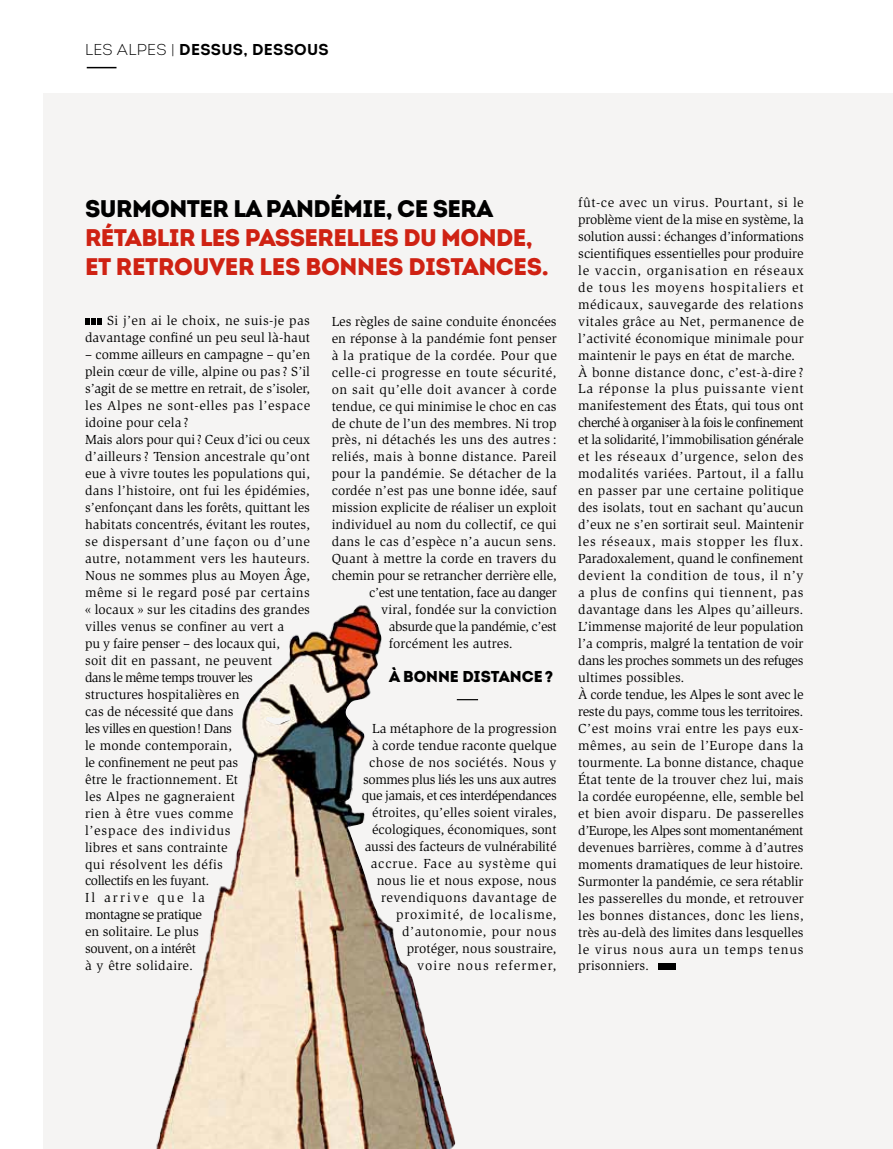
<style>
.page{position:relative;width:893px;height:1149px;background:#fff}
.page>*{position:absolute;margin:0;border:0;box-sizing:border-box;transform-origin:0 0}
.t1{font:24px "Intro Black Alt";letter-spacing:-.025em;color:#cf2213}
.t2{font:24px "Intro Black Alt";letter-spacing:-.025em;color:#000}
.t3{font:700 15.75px "Intro";letter-spacing:.02em;color:#000}
.t4{font:900 15.75px "Intro";color:#000}
.t5{font:13.5px/17px "Slimbach Std";letter-spacing:.01em;color:#000;text-align:right}
.t6{font:13.5px "Slimbach Std";letter-spacing:.04em;color:#000}
.t7{font:13.5px "Slimbach Std";letter-spacing:.03em;color:#000}
.t8{font:13.5px "Slimbach Std";letter-spacing:-.025em;color:#000}
.t9{font:13.5px "Slimbach Std";letter-spacing:.035em;color:#000}
.t10{font:13.5px "Slimbach Std";letter-spacing:-.03em;color:#000}
.s1{font-weight:300}
</style>
<div class="page">
<div style="left:44px;top:94px;width:849px;height:1054px;background:#f5f4f3"></div>
<hr style="left:87px;top:67px;width:30px;height:1px;background:#000">
<hr style="left:457px;top:698px;width:21px;height:2px;background:#000">
<div style="left:658px;top:963px;width:17px;height:6px;background:#000"></div>
<img style="left:156px;top:605px;width:300px;height:543px">
<svg style="left:85px;top:318px;width:17px;height:7px"></svg>
<p class="t3" style="left:85px;top:40px;width:245px"><span class="s1">LES ALPES |</span> DESSUS, DESSOUS</p>
<h1 class="t2" style="left:85px;top:192px;width:410px">SURMONTER LA PANDÉMIE, CE SERA</h1>
<h1 class="t1" style="left:85px;top:222px;width:129px">RÉTABLIR LES</h1>
<h1 class="t1" style="left:245px;top:222px;width:16px">PASSE</h1>
<h1 class="t1" style="left:318px;top:222px;width:30px">RELLES</h1>
<h1 class="t1" style="left:403px;top:222px;width:131px">DU MONDE,</h1>
<h1 class="t1" style="left:85px;top:251px;width:189px">ET RETROUVER LES</h1>
<h1 class="t1" style="left:305px;top:251px;width:245px">BONNES DISTANCES.</h1>
<p class="t5" style="left:85px;top:312px;width:227px">Si j’en ai le choix, ne suis-je pas davantage confiné un peu seul là-haut</p>
<p class="t5" style="left:85px;top:346px;width:227px;text-align:left">– comme ailleurs en campagne – qu’en plein cœur de ville, alpine ou pas ? S’il s’agit de se mettre en retrait, de s’isoler, les Alpes ne sont-elles pas l’espace idoine pour cela ?<br>Mais alors pour qui? Ceux d’ici ou ceux d’ailleurs ? Tension ancestrale qu’ont eue à vivre toutes les populations qui, dans l’histoire, ont fui les épidémies, s’enfonçant dans les forêts, quittant les habitats concentrés, évitant les routes, se dispersant d’une façon ou d’une autre, notamment vers les hauteurs.<br>Nous ne sommes plus au Moyen Âge, même si le regard posé par certains « locaux » sur les citadins des grandes villes venus se confiner au vert a<br>pu y faire penser – des locaux qui,<br>soit dit en passant, ne peuvent<br>dans le même temps trouver les structures hospitalières en<br>cas de nécessité que dans<br>les villes en question! Dans<br>le monde contemporain,<br>le confinement ne peut pas<br>être le fractionnement. Et<br>les Alpes ne gagneraient<br>rien à être vues comme<br>l’espace des individus<br>libres et sans contrainte<br>qui résolvent les défis<br>collectifs en les fuyant.<br>Il arrive que la<br>montagne se pratique<br>en solitaire. Le plus<br>souvent, on a intérêt<br>à y être solidaire.</p>
<p class="t5" style="left:332px;top:313px;width:227px">Les règles de saine conduite énoncées</p>
<p class="t5" style="left:332px;top:329px;width:226px">en réponse à la pandémie font penser</p>
<p class="t9" style="left:332px;top:347px;width:227px">à la pratique de la cordée. Pour que</p>
<p class="t6" style="left:332px;top:364px;width:226px">celle-ci progresse en toute sécurité,</p>
<p class="t6" style="left:332px;top:381px;width:226px">on sait qu’elle doit avancer à corde</p>
<p class="t5" style="left:332px;top:397px;width:226px">tendue, ce qui minimise le choc en cas</p>
<p class="t5" style="left:332px;top:414px;width:226px">de chute de l’un des membres. Ni trop</p>
<p class="t5" style="left:332px;top:431px;width:226px">près, ni détachés les uns des autres :</p>
<p class="t7" style="left:332px;top:449px;width:226px">reliés, mais à bonne distance. Pareil</p>
<p class="t7" style="left:332px;top:466px;width:226px">pour la pandémie. Se détacher de la</p>
<p class="t5" style="left:332px;top:482px;width:227px">cordée n’est pas une bonne idée, sauf</p>
<p class="t5" style="left:332px;top:499px;width:226px">mission explicite de réaliser un exploit</p>
<p class="t5" style="left:332px;top:516px;width:227px">individuel au nom du collectif, ce qui</p>
<p class="t5" style="left:332px;top:533px;width:226px">dans le cas d’espèce n’a aucun sens.</p>
<p class="t5" style="left:332px;top:550px;width:226px">Quant à mettre la corde en travers du</p>
<p class="t5" style="left:332px;top:567px;width:227px">chemin pour se retrancher derrière elle,</p>
<p class="t8" style="left:369px;top:584px;width:189px">c’est une tentation, face au danger</p>
<p class="t5" style="left:381px;top:601px;width:177px">viral, fondée sur la conviction</p>
<p class="t10" style="left:389px;top:618px;width:170px">absurde que la pandémie, c’est</p>
<p class="t5" style="left:389px;top:635px;width:126px">forcément les autres.</p>
<p class="t4" style="left:389px;top:665px;width:37px">À BONNE</p>
<p class="t4" style="left:462px;top:665px;width:11px">DISTAN</p>
<p class="t4" style="left:522px;top:665px;width:33px">CE ?</p>
<p class="t5" style="left:362px;top:719px;width:197px">La métaphore de la progression<br>à corde tendue raconte quelque chose de nos sociétés. Nous y sommes plus liés les uns aux autres que jamais, et ces interdépendances étroites, qu’elles soient virales, écologiques, économiques, sont aussi des facteurs de vulnérabilité accrue. Face au système qui nous lie et nous expose, nous revendiquons davantage de proximité, de localisme, d’autonomie, pour nous protéger, nous soustraire,<br>voire nous refermer,</p>
<p class="t5" style="left:578px;top:194px;width:227px;text-align:left">fût-ce avec un virus. Pourtant, si le problème vient de la mise en système, la solution aussi: échanges d’informations scientifiques essentielles pour produire le vaccin, organisation en réseaux de tous les moyens hospitaliers et médicaux, sauvegarde des relations vitales grâce au Net, permanence de l’activité économique minimale pour maintenir le pays en état de marche.<br>À bonne distance donc, c’est-à-dire ?<br>La réponse la plus puissante vient manifestement des États, qui tous ont cherché à organiser à la fois le confinement et la solidarité, l’immobilisation générale et les réseaux d’urgence, selon des modalités variées. Partout, il a fallu en passer par une certaine politique des isolats, tout en sachant qu’aucun d’eux ne s’en sortirait seul. Maintenir les réseaux, mais stopper les flux.<br>Paradoxalement, quand le confinement devient la condition de tous, il n’y a plus de confins qui tiennent, pas davantage dans les Alpes qu’ailleurs.<br>L’immense majorité de leur population l’a compris, malgré la tentation de voir dans les proches sommets un des refuges ultimes possibles.<br>À corde tendue, les Alpes le sont avec le reste du pays, comme tous les territoires.<br>C’est moins vrai entre les pays eux&shy;mêmes, au sein de l’Europe dans la tourmente. La bonne distance, chaque État tente de la trouver chez lui, mais la cordée européenne, elle, semble bel et bien avoir disparu. De passerelles d’Europe, les Alpes sont momentanément devenues barrières, comme à d’autres moments dramatiques de leur histoire.<br>Surmonter la pandémie, ce sera rétablir les passerelles du monde, et retrouver les bonnes distances, donc les liens, très au-delà des limites dans lesquelles le virus nous aura un temps tenus prisonniers.</p>
</div>
